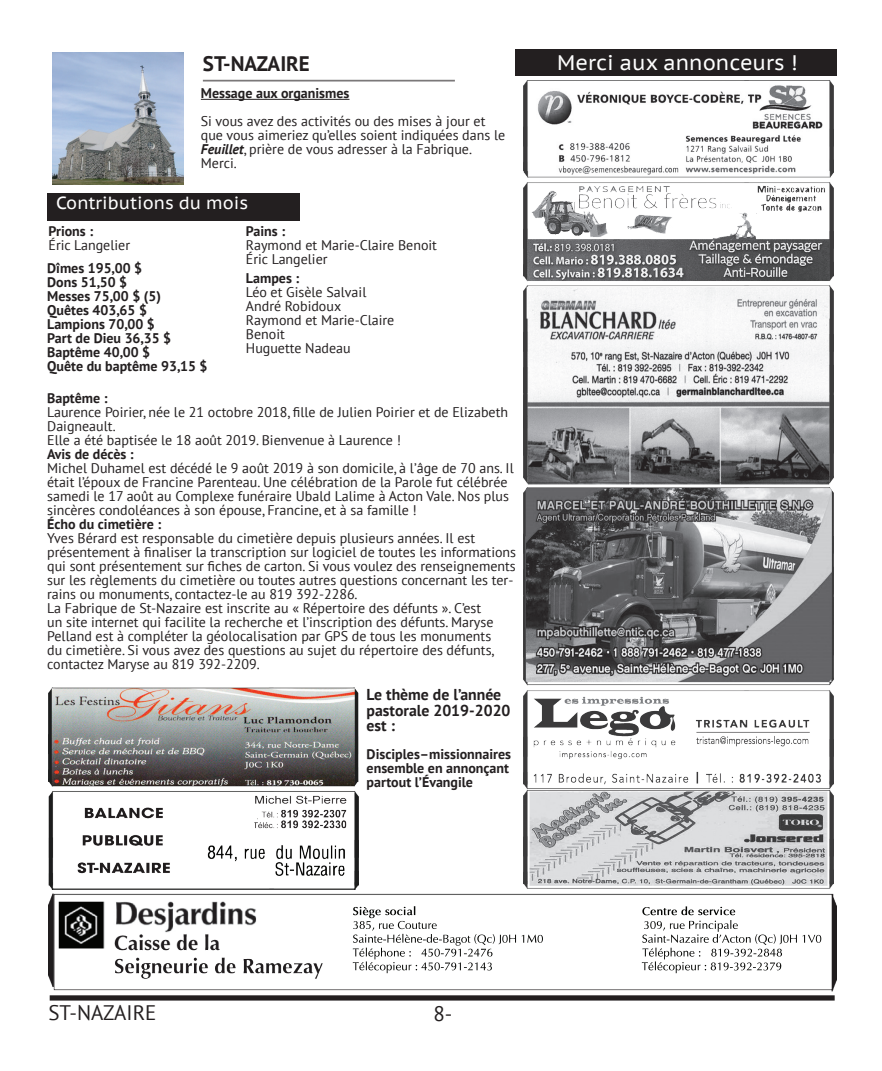
<style>
.page{position:relative;width:882px;height:1071px;background:#fff}
.page>*{position:absolute;margin:0;border:0;box-sizing:border-box;transform-origin:0 0}
.t1{font:21px "PT Sans Caption";color:#fff}
.t2{font:21px "PT Sans";color:#231f20}
.t3{font:700 21px "PT Sans";color:#231f20}
.t4{font:17.5px "PT Sans Caption";color:#fff}
.t5{font:700 15.75px/15.8px "PT Sans";color:#231f20}
.t6{font:14px/14px "PT Sans";color:#231f20}
.t7{font:700 14px/14px "PT Sans";color:#231f20}
.s1{font-weight:700;font-style:italic}
</style>
<div class="page">
<div style="left:50px;top:995px;width:785px;height:6px;background:#231f20"></div>
<hr style="left:203px;top:80px;width:252px;height:2px;background:#231f20">
<img style="left:53px;top:53px;width:131px;height:131px">
<div style="left:515px;top:49px;width:322px;height:27px;background:#231f20"></div>
<hr style="left:201px;top:99px;width:148px;height:1px;background:#231f20">
<img style="left:49px;top:894px;width:787px;height:97px">
<div style="left:47px;top:193px;width:252px;height:27px;background:#231f20"></div>
<img style="left:49px;top:688px;width:310px;height:202px">
<img style="left:524px;top:80px;width:309px;height:814px">
<h1 class="t3" style="left:203px;top:50px;width:109px">ST-NAZAIRE</h1>
<p class="t7" style="left:201px;top:86px;width:150px">Message aux organismes</p>
<p class="t6" style="left:201px;top:114px;width:306px">Si vous avez des activités ou des mises à jour et que vous aimeriez qu’elles soient indiquées dans le <span class="s1">Feuillet</span>, prière de vous adresser à la Fabrique.<br>Merci.</p>
<p class="t4" style="left:56px;top:192px;width:194px">Contributions du mois</p>
<p class="t7" style="left:49px;top:224px;width:46px">Prions :</p>
<p class="t6" style="left:49px;top:238px;width:83px">Éric Langelier</p>
<p class="t7" style="left:246px;top:224px;width:41px">Pains :</p>
<p class="t6" style="left:246px;top:238px;width:193px">Raymond et Marie-Claire Benoit<br>Éric Langelier</p>
<p class="t7" style="left:246px;top:271px;width:55px">Lampes :</p>
<p class="t6" style="left:246px;top:285px;width:150px">Léo et Gisèle Salvail<br>André Robidoux<br>Raymond et Marie-Claire<br>Benoit<br>Huguette Nadeau</p>
<p class="t7" style="left:47px;top:261px;width:162px">Dîmes 195,00 $<br>Dons 51,50 $<br>Messes 75,00 $ (5)<br>Quêtes 403,65 $<br>Lampions 70,00 $<br>Part de Dieu 36,35 $<br>Baptême 40,00 $<br>Quête du baptême 93,15 $</p>
<p class="t7" style="left:47px;top:391px;width:62px">Baptême :</p>
<p class="t6" style="left:47px;top:405px;width:462px">Laurence Poirier, née le 21 octobre 2018, fille de Julien Poirier et de Elizabeth<br>Daigneault.<br>Elle a été baptisée le 18 août 2019. Bienvenue à Laurence !</p>
<p class="t7" style="left:47px;top:447px;width:88px">Avis de décès :</p>
<p class="t6" style="left:47px;top:461px;width:468px">Michel Duhamel est décédé le 9 août 2019 à son domicile, à l’âge de 70 ans. Il était l’époux de Francine Parenteau. Une célébration de la Parole fut célébrée samedi le 17 août au Complexe funéraire Ubald Lalime à Acton Vale. Nos plus sincères condoléances à son épouse, Francine, et à sa famille !</p>
<p class="t7" style="left:47px;top:517px;width:115px">Écho du cimetière :</p>
<p class="t6" style="left:47px;top:531px;width:471px">Yves Bérard est responsable du cimetière depuis plusieurs années. Il est présentement à finaliser la transcription sur logiciel de toutes les informations qui sont présentement sur fiches de carton. Si vous voulez des renseignements sur les règlements du cimetière ou toutes autres questions concernant les ter&shy;rains ou monuments, contactez-le au 819 392-2286.<br>La Fabrique de St-Nazaire est inscrite au « Répertoire des défunts ». C’est<br>un site internet qui facilite la recherche et l’inscription des défunts. Maryse Pelland est à compléter la géolocalisation par GPS de tous les monuments<br>du cimetière. Si vous avez des questions au sujet du répertoire des défunts, contactez Maryse au 819 392-2209.</p>
<p class="t5" style="left:367px;top:686px;width:145px">Le thème de l’année pastorale 2019-2020 est :</p>
<p class="t7" style="left:367px;top:747px;width:146px">Disciples–missionnaires ensemble en annonçant partout l’Évangile</p>
<h1 class="t1" style="left:557px;top:49px;width:242px">Merci aux annonceurs !</h1>
<h1 class="t2" style="left:49px;top:999px;width:109px">ST-NAZAIRE</h1>
<h1 class="t2" style="left:433px;top:1000px;width:21px">8-</h1>
</div>
